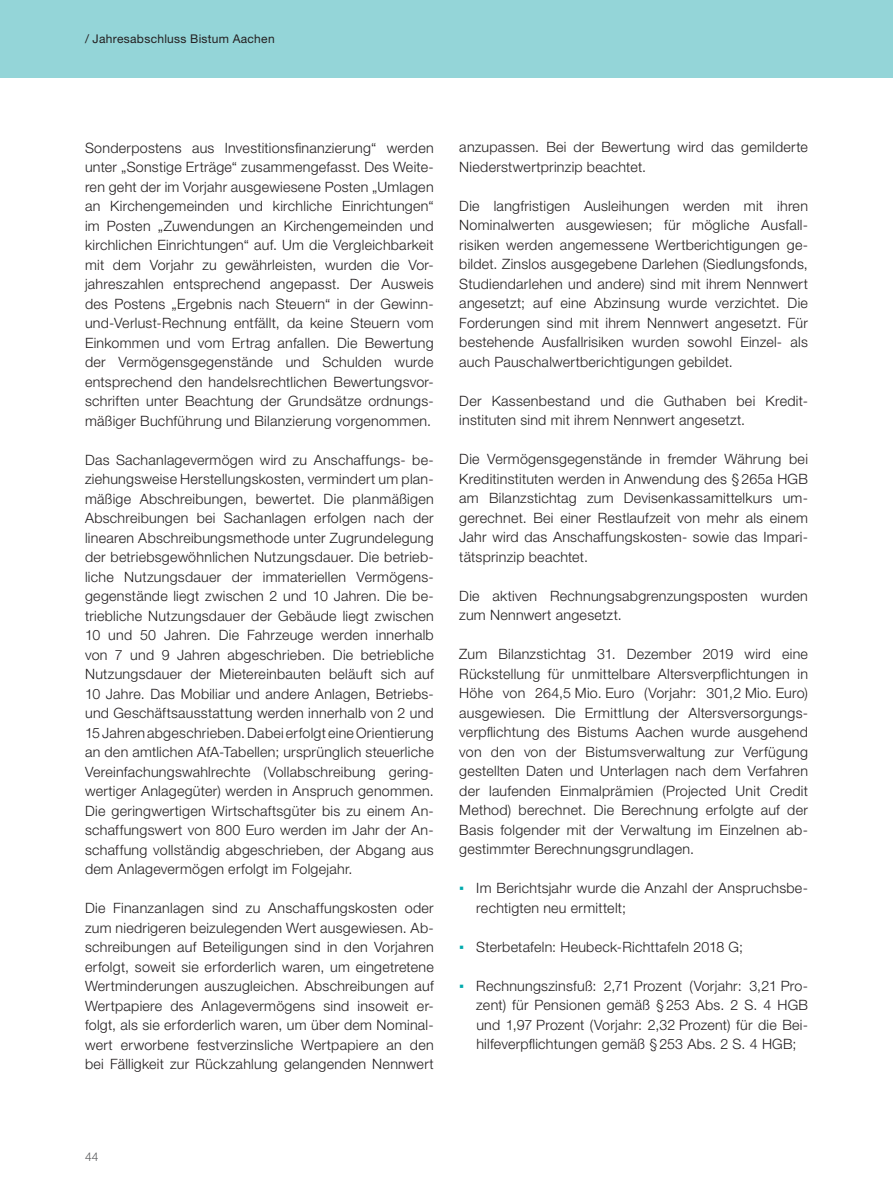
<style>
.page{position:relative;width:893px;height:1191px;background:#fff}
.page>*{position:absolute;margin:0;border:0;box-sizing:border-box;transform-origin:0 0}
.t1{font:300 14.25px/19.5px "Helvetica Neue LT Std";letter-spacing:.02em;color:#231f20;text-align:justify}
.t2{font:12px "Helvetica Neue LT Std";letter-spacing:.025em;color:#231f20}
.t3{font:300 12px "Helvetica Neue LT Std";color:#57585a}
.s1{font-family:"Arial";font-weight:400;color:#00aaad}
</style>
<div class="page">
<div style="left:0;top:0;width:893px;height:78px;background:#94d5d8"></div>
<p class="t2" style="left:85px;top:31px;width:191px">/ Jahresabschluss Bistum Aachen</p>
<p class="t1" style="left:85px;top:137px;width:350px">Sonderpostens aus Investitionsfinanzierung“ werden unter „Sonstige Erträge“ zusammengefasst. Des Weite&shy;ren geht der im Vorjahr ausgewiesene Posten „Umlagen an Kirchengemeinden und kirchliche Einrichtungen“ im Posten „Zuwendungen an Kirchengemeinden und kirchlichen Einrichtungen“ auf. Um die Vergleichbarkeit mit dem Vorjahr zu gewährleisten, wurden die Vor&shy;jahreszahlen entsprechend angepasst. Der Ausweis des Postens „Ergebnis nach Steuern“ in der Gewinn&shy;und-Verlust-Rechnung entfällt, da keine Steuern vom Einkommen und vom Ertrag anfallen. Die Bewertung der Vermögensgegenstände und Schulden wurde entsprechend den handelsrechtlichen Bewertungsvor&shy;schriften unter Beachtung der Grundsätze ordnungs&shy;mäßiger Buchführung und Bilanzierung vorgenommen.</p>
<p class="t1" style="left:85px;top:449px;width:350px;text-align:left">Das Sachanlagevermögen wird zu Anschaffungs- be&shy;ziehungsweise Herstellungskosten, vermindert um plan&shy;mäßige Abschreibungen, bewertet. Die planmäßigen Abschreibungen bei Sachanlagen erfolgen nach der linearen Abschreibungsmethode unter Zugrundelegung der betriebsgewöhnlichen Nutzungsdauer. Die betrieb&shy;liche Nutzungsdauer der immateriellen Vermögens&shy;gegenstände liegt zwischen 2 und 10 Jahren. Die be&shy;triebliche Nutzungsdauer der Gebäude liegt zwischen 10 und 50 Jahren. Die Fahrzeuge werden innerhalb von 7 und 9 Jahren abgeschrieben. Die betriebliche Nutzungsdauer der Mietereinbauten beläuft sich auf 10 Jahre. Das Mobiliar und andere Anlagen, Betriebs&shy;und Geschäftsausstattung werden innerhalb von 2 und 15 Jahren abgeschrieben. Dabei erfolgt eine Orientierung an den amtlichen AfA-Tabellen; ursprünglich steuerliche Vereinfachungswahlrechte (Vollabschreibung gering&shy;wertiger Anlagegüter) werden in Anspruch genommen.<br>Die geringwertigen Wirtschaftsgüter bis zu einem An&shy;schaffungswert von 800 Euro werden im Jahr der An&shy;schaffung vollständig abgeschrieben, der Abgang aus dem Anlagevermögen erfolgt im Folgejahr.</p>
<p class="t1" style="left:85px;top:898px;width:350px">Die Finanzanlagen sind zu Anschaffungskosten oder zum niedrigeren beizulegenden Wert ausgewiesen. Ab&shy;schreibungen auf Beteiligungen sind in den Vorjahren erfolgt, soweit sie erforderlich waren, um eingetretene Wertminderungen auszugleichen. Abschreibungen auf Wertpapiere des Anlagevermögens sind insoweit er&shy;folgt, als sie erforderlich waren, um über dem Nominal&shy;wert erworbene festverzinsliche Wertpapiere an den bei Fälligkeit zur Rückzahlung gelangenden Nennwert</p>
<p class="t1" style="left:459px;top:137px;width:350px">anzupassen. Bei der Bewertung wird das gemilderte<br>Niederstwertprinzip beachtet.</p>
<p class="t1" style="left:459px;top:196px;width:350px">Die langfristigen Ausleihungen werden mit ihren Nominalwerten ausgewiesen; für mögliche Ausfall&shy;risiken werden angemessene Wertberichtigungen ge&shy;bildet. Zinslos ausgegebene Darlehen (Siedlungsfonds, Studiendarlehen und andere) sind mit ihrem Nennwert angesetzt; auf eine Abzinsung wurde verzichtet. Die Forderungen sind mit ihrem Nennwert angesetzt. Für bestehende Ausfallrisiken wurden sowohl Einzel- als auch Pauschalwertberichtigungen gebildet.</p>
<p class="t1" style="left:459px;top:391px;width:350px">Der Kassenbestand und die Guthaben bei Kredit&shy;instituten sind mit ihrem Nennwert angesetzt.</p>
<p class="t1" style="left:459px;top:449px;width:350px">Die Vermögensgegenstände in fremder Währung bei Kreditinstituten werden in Anwendung des § 265a HGB am Bilanzstichtag zum Devisenkassamittelkurs um&shy;gerechnet. Bei einer Restlaufzeit von mehr als einem Jahr wird das Anschaffungskosten- sowie das Impari&shy;tätsprinzip beachtet.</p>
<p class="t1" style="left:459px;top:586px;width:350px">Die aktiven Rechnungsabgrenzungsposten wurden zum Nennwert angesetzt.</p>
<p class="t1" style="left:459px;top:644px;width:350px">Zum Bilanzstichtag 31. Dezember 2019 wird eine Rückstellung für unmittelbare Altersverpflichtungen in Höhe von 264,5 Mio. Euro (Vorjahr: 301,2 Mio. Euro) ausgewiesen. Die Ermittlung der Altersversorgungs&shy;verpflichtung des Bistums Aachen wurde ausgehend von den von der Bistumsverwaltung zur Verfügung gestellten Daten und Unterlagen nach dem Verfahren der laufenden Einmalprämien (Projected Unit Credit Method) berechnet. Die Berechnung erfolgte auf der Basis folgender mit der Verwaltung im Einzelnen ab&shy;gestimmter Berechnungsgrundlagen.</p>
<p class="t1" style="left:476px;top:878px;width:333px;text-indent:-17px"><span class="s1">▪</span> Im Berichtsjahr wurde die Anzahl der Anspruchsbe&shy;rechtigten neu ermittelt;</p>
<p class="t1" style="left:459px;top:936px;width:285px"><span class="s1">▪</span> Sterbetafeln: Heubeck-Richttafeln 2018 G;</p>
<p class="t1" style="left:476px;top:975px;width:333px;text-indent:-17px"><span class="s1">▪</span> Rechnungszinsfuß: 2,71 Prozent (Vorjahr: 3,21 Pro&shy;zent) für Pensionen gemäß § 253 Abs. 2 S. 4 HGB und 1,97 Prozent (Vorjahr: 2,32 Prozent) für die Bei&shy;hilfeverpflichtungen gemäß § 253 Abs. 2 S. 4 HGB;</p>
<p class="t3" style="left:85px;top:1149px;width:15px">44</p>
</div>
